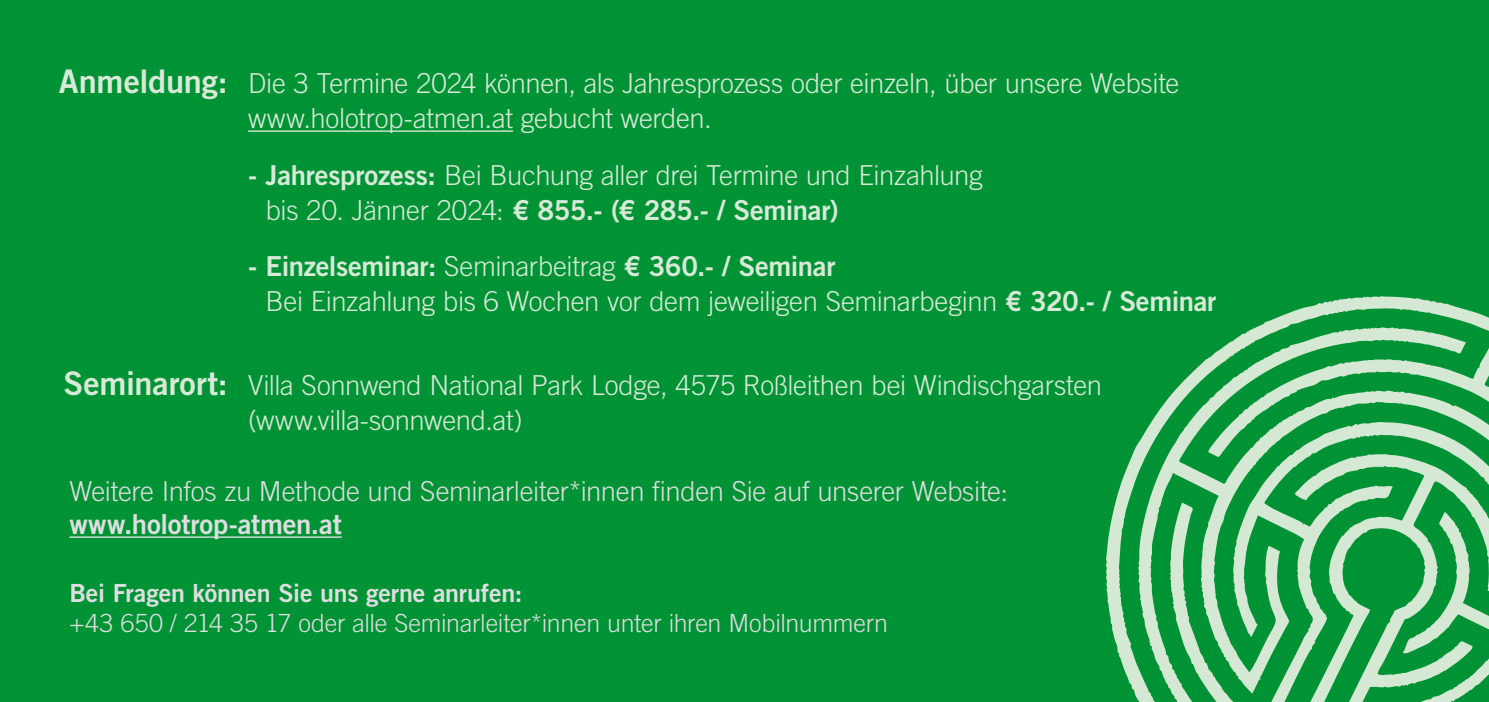
<style>
.page{position:relative;width:1489px;height:702px;background:#fff}
.page>*{position:absolute;margin:0;border:0;box-sizing:border-box;transform-origin:0 0}
.t1{font:300 27.5px/35px "Trade Gothic LT Std";letter-spacing:-.015em;color:#d8ead7}
.t2{font:27.5px "Trade Gothic LT Std Bd 2";letter-spacing:-.015em;color:#d8ead7}
.t3{font:300 27.5px "Trade Gothic LT Std";letter-spacing:-.015em;color:#dddedf}
.t4{font:27.5px "Trade Gothic LT Std Bd 2";letter-spacing:-.005em;color:#dddedf}
.t5{font:300 25px "Trade Gothic LT Std";letter-spacing:-.01em;color:#dddedf}
.t6{font:25px "Trade Gothic LT Std Bd 2";letter-spacing:-.01em;color:#dddedf}
.s1{font-family:"Trade Gothic LT Std Bd 2";font-weight:400;font-size:32.5px}
.s2{font-family:"Trade Gothic LT Std Bd 2";font-weight:400}
.s3{font-family:"Trade Gothic LT Std";font-weight:300}
</style>
<div class="page">
<div style="left:0;top:0;width:1488px;height:702px;background:#009335"></div>
<hr style="left:248px;top:130px;width:265px;height:2px;background:#d8ead7">
<svg style="left:1106px;top:296px;width:382px;height:406px"></svg>
<hr style="left:69px;top:536px;width:273px;height:1px;background:#dddedf">
<p class="t1" style="left:248px;top:66px;width:932px;text-indent:-189px"><span class="s1">Anmeldung:</span> Die 3 Termine 2024 können, als Jahresprozess oder einzeln, über unsere Website www.holotrop-atmen.at gebucht werden.</p>
<p class="t1" style="left:248px;top:157px;width:736px"><span class="s2">- Jahresprozess:</span> Bei Buchung aller drei Termine und Einzahlung</p>
<p class="t2" style="left:265px;top:193px;width:574px"><span class="s3">bis 20. Jänner 2024:</span> € 855.- (€ 285.- / Seminar)</p>
<p class="t2" style="left:248px;top:249px;width:589px">- Einzelseminar: <span class="s3">Seminarbeitrag</span> € 360.- / Seminar</p>
<p class="t1" style="left:265px;top:283px;width:952px">Bei Einzahlung bis 6 Wochen vor dem jeweiligen Seminarbeginn <span class="s2">€ 320.- / Seminar</span></p>
<p class="t1" style="left:248px;top:367px;width:855px;text-indent:-184px"><span class="s1">Seminarort:</span> Villa Sonnwend National Park Lodge, 4575 Roßleithen bei Windischgarsten (www.villa-sonnwend.at)</p>
<p class="t3" style="left:69px;top:474px;width:940px">Weitere Infos zu Methode und Seminarleiter*innen finden Sie auf unserer Website:</p>
<p class="t4" style="left:69px;top:506px;width:274px">www.holotrop-atmen.at</p>
<p class="t6" style="left:69px;top:578px;width:454px">Bei Fragen können Sie uns gerne anrufen:</p>
<p class="t5" style="left:69px;top:608px;width:820px">+43 650 / 214 35 17 oder alle Seminarleiter*innen unter ihren Mobilnummern</p>
</div>
